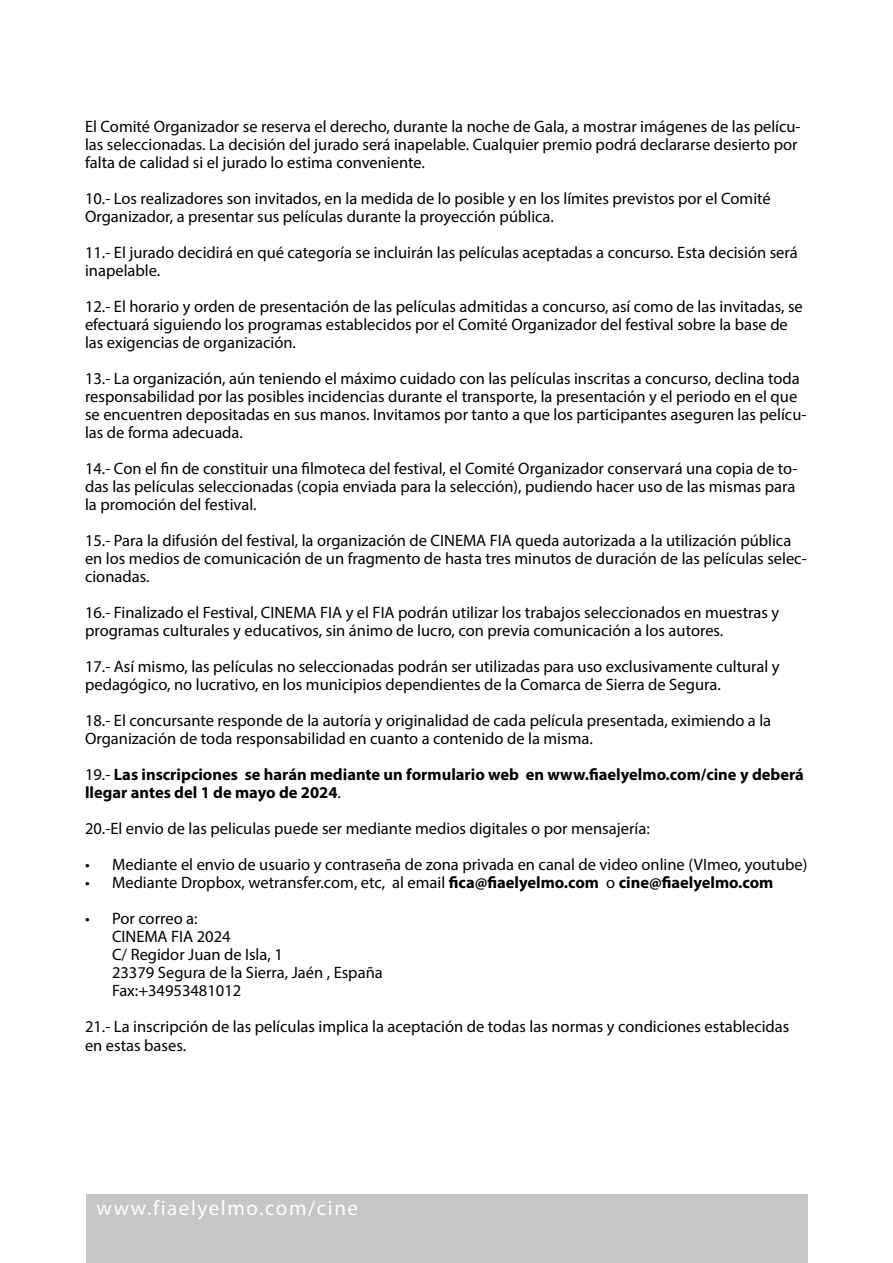
<style>
.page{position:relative;width:893px;height:1263px;background:#fff}
.page>*{position:absolute;margin:0;border:0;box-sizing:border-box;transform-origin:0 0}
.t1{font:21px "Myriad Pro";letter-spacing:.075em;color:#fff}
.t2{font:16.5px/18px "Myriad Pro";color:#000}
.t3{font:700 16.5px/18px "Myriad Pro";color:#000}
.s1{font-weight:400}
.s2{font-weight:700}
</style>
<div class="page">
<div style="left:86px;top:1194px;width:721px;height:69px;background:#c6c6c6"></div>
<p class="t2" style="left:85px;top:117px;width:717px">El Comité Organizador se reserva el derecho, durante la noche de Gala, a mostrar imágenes de las pelícu&shy;las seleccionadas. La decisión del jurado será inapelable. Cualquier premio podrá declararse desierto por falta de calidad si el jurado lo estima conveniente.</p>
<p class="t2" style="left:85px;top:190px;width:687px">10.- Los realizadores son invitados, en la medida de lo posible y en los límites previstos por el Comité<br>Organizador, a presentar sus películas durante la proyección pública.</p>
<p class="t2" style="left:85px;top:244px;width:714px">11.- El jurado decidirá en qué categoría se incluirán las películas aceptadas a concurso. Esta decisión será inapelable.</p>
<p class="t2" style="left:85px;top:298px;width:719px">12.- El horario y orden de presentación de las películas admitidas a concurso, así como de las invitadas, se efectuará siguiendo los programas establecidos por el Comité Organizador del festival sobre la base de las exigencias de organización.</p>
<p class="t2" style="left:85px;top:370px;width:723px">13.- La organización, aún teniendo el máximo cuidado con las películas inscritas a concurso, declina toda responsabilidad por las posibles incidencias durante el transporte, la presentación y el periodo en el que se encuentren depositadas en sus manos. Invitamos por tanto a que los participantes aseguren las pelícu&shy;las de forma adecuada.</p>
<p class="t2" style="left:85px;top:460px;width:714px">14.- Con el fin de constituir una filmoteca del festival, el Comité Organizador conservará una copia de to&shy;das las películas seleccionadas (copia enviada para la selección), pudiendo hacer uso de las mismas para la promoción del festival.</p>
<p class="t2" style="left:85px;top:532px;width:723px">15.- Para la difusión del festival, la organización de CINEMA FIA queda autorizada a la utilización pública en los medios de comunicación de un fragmento de hasta tres minutos de duración de las películas selec&shy;cionadas.</p>
<p class="t2" style="left:85px;top:604px;width:696px">16.- Finalizado el Festival, CINEMA FIA y el FIA podrán utilizar los trabajos seleccionados en muestras y programas culturales y educativos, sin ánimo de lucro, con previa comunicación a los autores.</p>
<p class="t2" style="left:85px;top:658px;width:696px">17.- Así mismo, las películas no seleccionadas podrán ser utilizadas para uso exclusivamente cultural y pedagógico, no lucrativo, en los municipios dependientes de la Comarca de Sierra de Segura.</p>
<p class="t2" style="left:85px;top:712px;width:688px">18.- El concursante responde de la autoría y originalidad de cada película presentada, eximiendo a la<br>Organización de toda responsabilidad en cuanto a contenido de la misma.</p>
<p class="t3" style="left:85px;top:765px;width:720px"><span class="s1">19.-</span> Las inscripciones se harán mediante un formulario web en www.fiaelyelmo.com/cine y deberá llegar antes del 1 de mayo de 2024<span class="s1">.</span></p>
<p class="t2" style="left:85px;top:820px;width:566px">20.-El envio de las peliculas puede ser mediante medios digitales o por mensajería:</p>
<p class="t2" style="left:85px;top:856px;width:724px">• Mediante el envio de usuario y contraseña de zona privada en canal de video online (VImeo, youtube)</p>
<p class="t2" style="left:85px;top:874px;width:690px">• Mediante Dropbox, wetransfer.com, etc, al email <span class="s2">fica@fiaelyelmo.com</span> o <span class="s2">cine@fiaelyelmo.com</span></p>
<p class="t2" style="left:112px;top:910px;width:272px;text-indent:-27px">• Por correo a:<br>CINEMA FIA 2024<br>C/ Regidor Juan de Isla, 1<br>23379 Segura de la Sierra, Jaén , España<br>Fax:+34953481012</p>
<p class="t2" style="left:85px;top:1018px;width:706px">21.- La inscripción de las películas implica la aceptación de todas las normas y condiciones establecidas en estas bases.</p>
<p class="t1" style="left:96px;top:1195px;width:263px">www.fiaelyelmo.com/cine</p>
</div>
